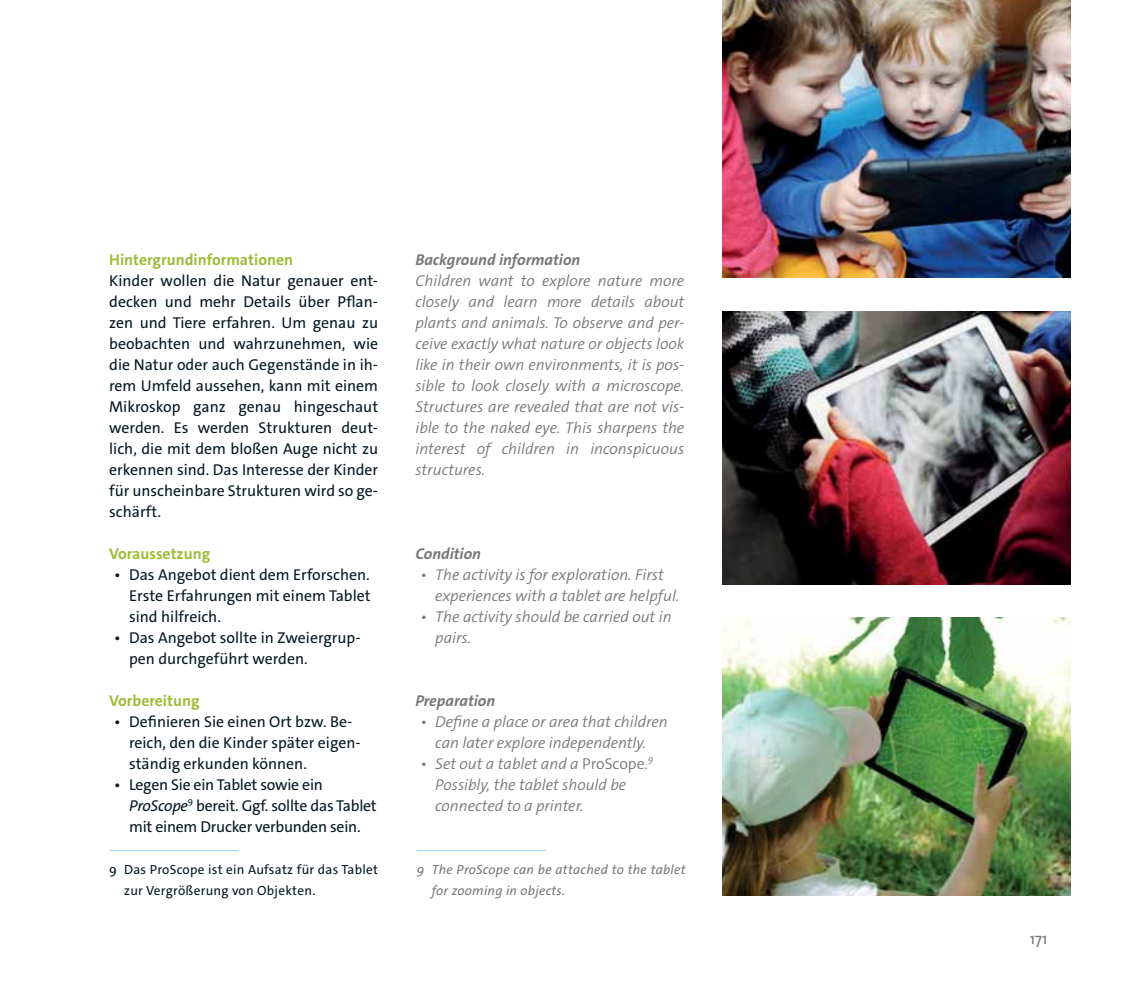
<style>
.page{position:relative;width:1127px;height:993px;background:#fff}
.page>*{position:absolute;margin:0;border:0;box-sizing:border-box;transform-origin:0 0}
.t1{font:15.75px/21px "The Sans C4 s";color:#051922}
.t2{font:italic 300 15.75px/21px "The Sans C4 s";color:#77787b}
.t3{font:700 15.75px "The Sans C4 s";color:#9fbb39}
.t4{font:italic 700 15.75px "The Sans C4 s";color:#77787b}
.t5{font:15.75px "The Sans C4 s";color:#77787b}
.t6{font:13.3px/21px "The Sans C4 s";letter-spacing:.02em;color:#051922}
.t7{font:italic 13.3px/21px "The Sans C4 s";letter-spacing:.02em;color:#77787b}
.s1{font-style:italic}
.s2{font-style:normal}
</style>
<div class="page">
<img style="left:722px;top:0;width:347px;height:277px">
<img style="left:722px;top:311px;width:347px;height:273px">
<img style="left:722px;top:617px;width:347px;height:278px">
<hr style="left:416px;top:849px;width:129px;height:1px;background:#9ed1e5">
<hr style="left:109px;top:849px;width:129px;height:1px;background:#9ed1e5">
<p class="t4" style="left:415px;top:253px;width:166px">Background information</p>
<p class="t2" style="left:415px;top:271px;width:270px;text-align:justify">Children want to explore nature more closely and learn more details about plants and animals. To observe and per&shy;ceive exactly what nature or objects look like in their own environments, it is pos&shy;sible to look closely with a microscope.<br>Structures are revealed that are not vis&shy;ible to the naked eye. This sharpens the interest of children in inconspicuous structures.</p>
<p class="t3" style="left:109px;top:253px;width:185px">Hintergrundinformationen</p>
<p class="t1" style="left:109px;top:271px;width:270px;text-align:justify">Kinder wollen die Natur genauer ent&shy;decken und mehr Details über Pflan&shy;zen und Tiere erfahren. Um genau zu beobachten und wahrzunehmen, wie die Natur oder auch Gegenstände in ih&shy;rem Umfeld aussehen, kann mit einem Mikroskop ganz genau hingeschaut werden. Es werden Strukturen deut&shy;lich, die mit dem bloßen Auge nicht zu erkennen sind. Das Interesse der Kinder für unscheinbare Strukturen wird so ge&shy;schärft.</p>
<p class="t3" style="left:109px;top:547px;width:102px">Voraussetzung</p>
<p class="t1" style="left:129px;top:565px;width:243px;text-align:justify;text-indent:-15px">• Das Angebot dient dem Erforschen.<br>Erste Erfahrungen mit einem Tablet sind hilfreich.</p>
<p class="t1" style="left:129px;top:628px;width:233px;text-indent:-15px">• Das Angebot sollte in Zweiergrup&shy;pen durchgeführt werden.</p>
<p class="t3" style="left:109px;top:694px;width:92px">Vorbereitung</p>
<p class="t1" style="left:129px;top:712px;width:233px;text-indent:-15px">• Definieren Sie einen Ort bzw. Be&shy;reich, den die Kinder später eigen&shy;ständig erkunden können.</p>
<p class="t1" style="left:129px;top:775px;width:249px;text-indent:-15px">• Legen Sie ein Tablet sowie ein<br><span class="s1">Pro Scope</span><sup>9</sup> bereit. Ggf. sollte das Tablet mit einem Drucker verbunden sein.</p>
<p class="t6" style="left:124px;top:860px;width:255px;text-indent:-15px">9 Das ProScope ist ein Aufsatz für das Tablet zur Vergrößerung von Objekten.</p>
<p class="t7" style="left:431px;top:860px;width:255px;text-indent:-15px">9 The ProScope can be attached to the tablet for zooming in objects.</p>
<p class="t4" style="left:415px;top:547px;width:67px">Condition</p>
<p class="t2" style="left:435px;top:565px;width:245px;text-indent:-15px">• The activity is for exploration. First experiences with a tablet are helpful.</p>
<p class="t2" style="left:435px;top:607px;width:238px;text-indent:-15px">• The activity should be carried out in pairs.</p>
<p class="t4" style="left:415px;top:694px;width:81px">Preparation</p>
<p class="t2" style="left:420px;top:712px;width:249px;text-align:center">• Define a place or area that children can later explore independently.</p>
<p class="t2" style="left:435px;top:754px;width:219px;text-indent:-15px">• Set out a tablet and a <span class="s2">ProScope.</span><sup>9<br></sup>Possibly, the tablet should be connected to a printer.</p>
<p class="t5" style="left:1029px;top:932px;width:19px">171</p>
</div>
